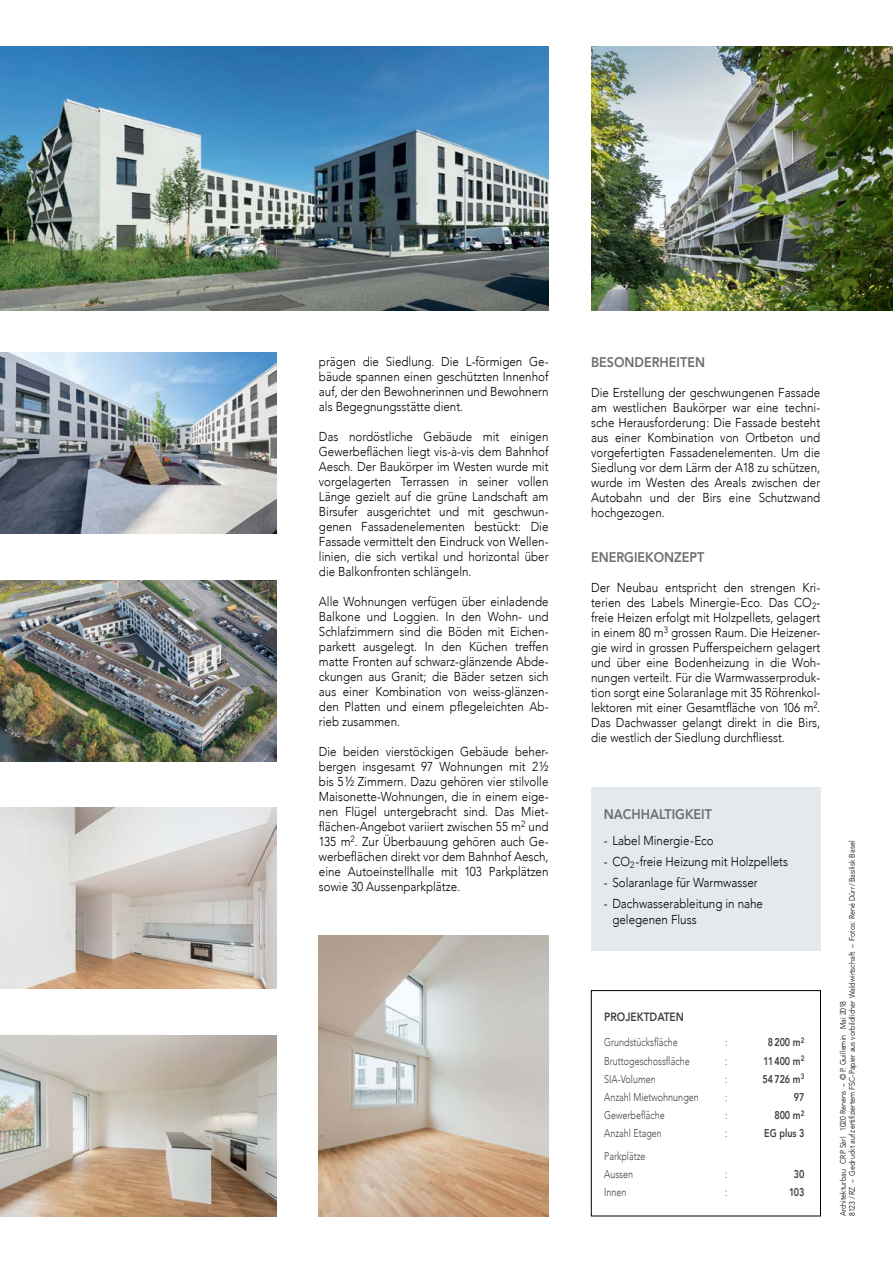
<style>
.page{position:relative;width:893px;height:1263px;background:#fff}
.page>*{position:absolute;margin:0;border:0;box-sizing:border-box;transform-origin:0 0}
.intertitre{font:800 13.95px "Avenir";color:#6d6e71;scale:.9 1}
.body_D{font:300 12.9px/15px "Avenir";color:#000;text-align:justify;scale:.9 1}
.t1{font:800 12px "Avenir";color:#414042;scale:.85 1}
.t2{font:300 11.25px "Avenir";color:#414042;scale:.8 1}
.t3{font:800 11.25px "Avenir";color:#414042;scale:.8 1}
.t4{font:300 7.95px "Avenir";color:#000;scale:.9 1}
</style>
<div class="page">
<img style="left:0;top:47px;width:549px;height:263px">
<img style="left:591px;top:47px;width:302px;height:263px">
<img style="left:0;top:580px;width:276px;height:181px">
<img style="left:0;top:353px;width:276px;height:181px">
<img style="left:0;top:808px;width:276px;height:181px">
<img style="left:0;top:1035px;width:276px;height:181px">
<img style="left:319px;top:935px;width:230px;height:281px">
<div style="left:591px;top:990px;width:230px;height:226px;border:1px solid #000"></div>
<div style="left:591px;top:787px;width:230px;height:163px;background:#e3e9ec"></div>
<p class="body_D" style="left:319px;top:354px;width:257px">prägen die Siedlung. Die L-förmigen Ge&shy;bäude spannen einen geschützten Innenhof auf, der den Bewohnerinnen und Bewohnern als Begegnungsstätte dient.</p>
<p class="body_D" style="left:319px;top:429px;width:257px">Das nordöstliche Gebäude mit einigen Gewerbeflächen liegt vis-à-vis dem Bahnhof Aesch. Der Baukörper im Westen wurde mit vorgelagerten Terrassen in seiner vollen Länge gezielt auf die grüne Landschaft am Birsufer ausgerichtet und mit geschwun&shy;genen Fassadenelementen bestückt: Die Fassade vermittelt den Eindruck von Wellen&shy;linien, die sich vertikal und horizontal über die Balkonfronten schlängeln.</p>
<p class="body_D" style="left:319px;top:594px;width:257px">Alle Wohnungen verfügen über einladende Balkone und Loggien. In den Wohn- und Schlafzimmern sind die Böden mit Eichen&shy;parkett ausgelegt. In den Küchen treffen matte Fronten auf schwarz-glänzende Abde&shy;ckungen aus Granit; die Bäder setzen sich aus einer Kombination von weiss-glänzen&shy;den Platten und einem pflegeleichten Ab&shy;rieb zusammen.</p>
<p class="body_D" style="left:319px;top:744px;width:257px">Die beiden vierstöckigen Gebäude beher&shy;bergen insgesamt 97 Wohnungen mit 2½ bis 5½ Zimmern. Dazu gehören vier stilvolle Maisonette-Wohnungen, die in einem eige&shy;nen Flügel untergebracht sind. Das Miet&shy;flächen-Angebot variiert zwischen 55 m<sup>2</sup> und 135 m<sup>2</sup>. Zur Überbauung gehören auch Ge&shy;werbeflächen direkt vor dem Bahnhof Aesch, eine Autoeinstellhalle mit 103 Parkplätzen sowie 30 Aussenparkplätze.</p>
<p class="intertitre" style="left:591px;top:351px;width:128px">BESONDERHEITEN</p>
<p class="body_D" style="left:591px;top:385px;width:256px">Die Erstellung der geschwungenen Fassade am westlichen Baukörper war eine techni&shy;sche Herausforderung: Die Fassade besteht aus einer Kombination von Ortbeton und vorgefertigten Fassadenelementen. Um die Siedlung vor dem Lärm der A18 zu schützen, wurde im Westen des Areals zwischen der Autobahn und der Birs eine Schutzwand hochgezogen.</p>
<p class="intertitre" style="left:591px;top:546px;width:128px">ENERGIEKONZEPT</p>
<p class="body_D" style="left:591px;top:580px;width:256px">Der Neubau entspricht den strengen Kri&shy;terien des Labels Minergie-Eco. Das CO<sub>2</sub>- freie Heizen erfolgt mit Holzpellets, gelagert in einem 80 m<sup>3</sup> grossen Raum. Die Heizener&shy;gie wird in grossen Pufferspeichern gelagert und über eine Bodenheizung in die Woh&shy;nungen verteilt. Für die Warmwasserproduk&shy;tion sorgt eine Solaranlage mit 35 Röhrenkol&shy;lektoren mit einer Gesamtfläche von 106 m<sup>2</sup>.<br>Das Dachwasser gelangt direkt in die Birs, die westlich der Siedlung durchfliesst.</p>
<p class="intertitre" style="left:604px;top:803px;width:122px">NACHHALTIGKEIT</p>
<p class="body_D" style="left:604px;top:833px;width:124px">- Label Minergie-Eco</p>
<p class="body_D" style="left:604px;top:854px;width:206px">- CO<sub>2</sub>-freie Heizung mit Holzpellets</p>
<p class="body_D" style="left:604px;top:875px;width:172px">- Solaranlage für Warmwasser</p>
<p class="body_D" style="left:612px;top:896px;width:169px;line-height:15.8px;text-indent:-9px">- Dachwasserableitung in nahe gelegenen Fluss</p>
<p class="t1" style="left:604px;top:1007px;width:95px">PROJEKTDATEN</p>
<p class="t2" style="left:604px;top:1036px;width:93px">Grundstücksfläche</p>
<p class="t2" style="left:725px;top:1036px;width:4px">:</p>
<p class="t3" style="left:768px;top:1034px;width:47px">8200 m<sup>2</sup></p>
<p class="t2" style="left:604px;top:1054px;width:108px">Bruttogeschossfläche</p>
<p class="t2" style="left:725px;top:1054px;width:4px">:</p>
<p class="t3" style="left:764px;top:1052px;width:53px">11400 m<sup>2</sup></p>
<p class="t2" style="left:604px;top:1072px;width:66px">SIA-Volumen</p>
<p class="t2" style="left:725px;top:1072px;width:4px">:</p>
<p class="t3" style="left:762px;top:1070px;width:54px">54726 m<sup>3</sup></p>
<p class="t2" style="left:604px;top:1090px;width:120px">Anzahl Mietwohnungen</p>
<p class="t2" style="left:725px;top:1090px;width:4px">:</p>
<p class="t3" style="left:794px;top:1088px;width:15px">97</p>
<p class="t2" style="left:604px;top:1109px;width:77px">Gewerbefläche</p>
<p class="t2" style="left:725px;top:1109px;width:4px">:</p>
<p class="t3" style="left:774px;top:1106px;width:39px">800 m<sup>2</sup></p>
<p class="t2" style="left:604px;top:1127px;width:74px">Anzahl Etagen</p>
<p class="t2" style="left:725px;top:1127px;width:4px">:</p>
<p class="t3" style="left:764px;top:1125px;width:52px">EG plus 3</p>
<p class="t2" style="left:604px;top:1149px;width:53px">Parkplätze</p>
<p class="t2" style="left:604px;top:1167px;width:38px">Aussen</p>
<p class="t2" style="left:725px;top:1167px;width:4px">:</p>
<p class="t3" style="left:794px;top:1165px;width:15px">30</p>
<p class="t2" style="left:604px;top:1186px;width:29px">Innen</p>
<p class="t2" style="left:725px;top:1186px;width:4px">:</p>
<p class="t3" style="left:789px;top:1184px;width:21px">103</p>
<p class="t4" style="left:847px;top:1216px;width:419px;rotate:-90deg">8123 / RZ – Gedruckt auf zertifiziertem FSC-Papier aus vorbildlicher Waldwirtschaft – Fotos: René Dürr/Basilisk Basel</p>
<p class="t4" style="left:838px;top:1216px;width:241px;rotate:-90deg">Architekturbau CRP Sàrl 1020 Renens – © P. Guillemin Mai 2018</p>
</div>
